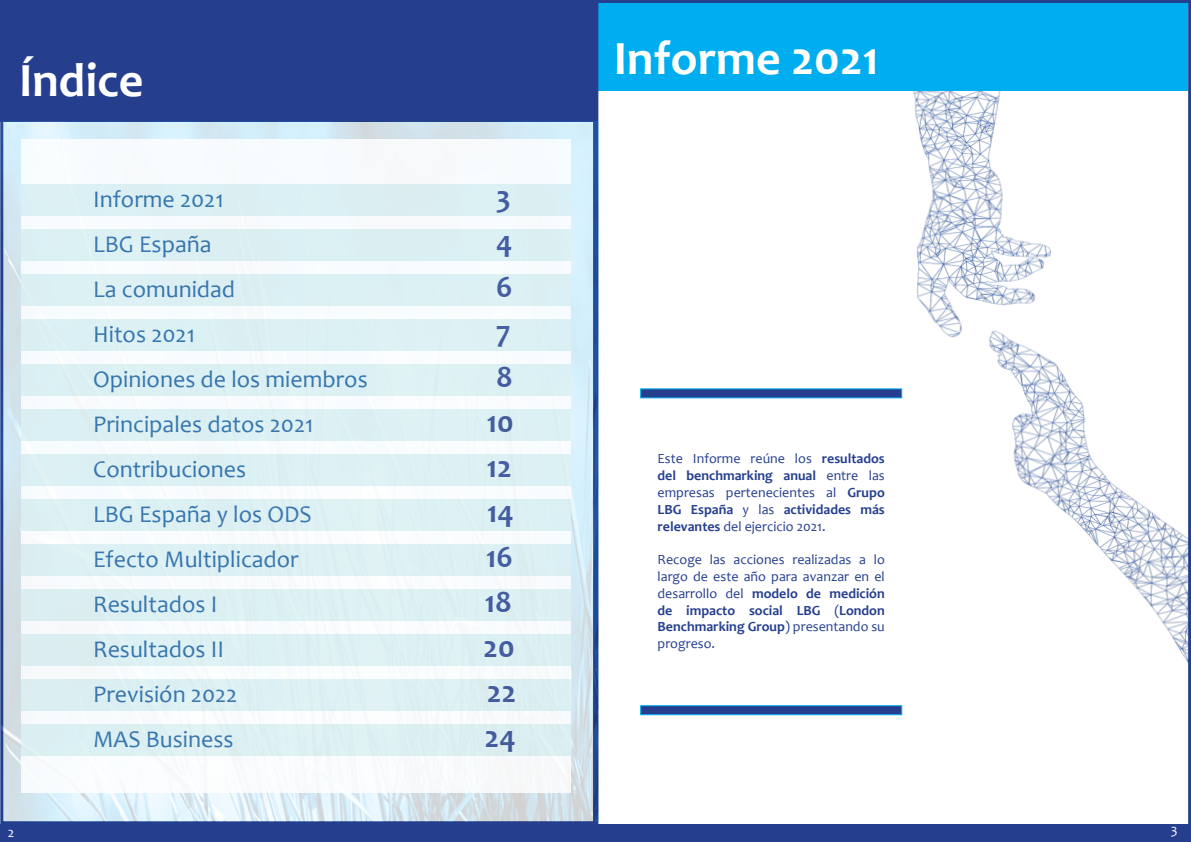
<style>
.page{position:relative;width:1191px;height:842px;background:#fff}
.page>*{position:absolute;margin:0;border:0;box-sizing:border-box;transform-origin:0 0}
.t1{font:700 48px "Candara";color:#fff}
.t2{font:700 31px "Candara";color:#253f8e}
.t3{font:24px "Candara";color:#175d9e}
.t4{font:14px/16.8px "Candara";color:#253f8e;text-align:justify}
.t5{font:14px "Candara";color:#fff}
.s1{font-weight:700}
</style>
<div class="page">
<img style="left:886px;top:91px;width:301px;height:570px">
<div style="left:595px;top:3px;width:593px;height:88px;background:#00aeef"></div>
<div style="left:640px;top:388px;width:262px;height:10px;background:#253f8e;border:1px solid #00aeef"></div>
<div style="left:640px;top:705px;width:262px;height:10px;background:#253f8e;border:1px solid #00aeef"></div>
<div style="left:0;top:824px;width:1191px;height:18px;background:#253f8e"></div>
<div style="left:0;top:0;width:598px;height:122px;background:#253f8e"></div>
<img style="left:2px;top:122px;width:596px;height:699px">
<div style="left:21px;top:139px;width:550px;height:654px;background:#f7fcfe"></div>
<div style="left:21px;top:184px;width:550px;height:31px;background:#ddf1f3"></div>
<div style="left:21px;top:229px;width:550px;height:31px;background:#ddf1f3"></div>
<div style="left:21px;top:274px;width:550px;height:31px;background:#ddf1f3"></div>
<div style="left:21px;top:319px;width:550px;height:31px;background:#ddf1f3"></div>
<div style="left:21px;top:364px;width:550px;height:31px;background:#ddf1f3"></div>
<div style="left:21px;top:409px;width:550px;height:31px;background:#ddf1f3"></div>
<div style="left:21px;top:454px;width:550px;height:31px;background:#ddf1f3"></div>
<div style="left:21px;top:499px;width:550px;height:31px;background:#ddf1f3"></div>
<div style="left:21px;top:544px;width:550px;height:31px;background:#ddf1f3"></div>
<div style="left:21px;top:589px;width:550px;height:31px;background:#ddf1f3"></div>
<div style="left:21px;top:634px;width:550px;height:31px;background:#ddf1f3"></div>
<div style="left:21px;top:679px;width:550px;height:31px;background:#ddf1f3"></div>
<div style="left:21px;top:724px;width:550px;height:31px;background:#ddf1f3"></div>
<p class="t1" style="left:19px;top:50px;width:126px">Índice</p>
<h3 class="t3" style="left:93px;top:184px;width:132px">Informe 2021</h3>
<h2 class="t2" style="left:496px;top:177px;width:16px">3</h2>
<h3 class="t3" style="left:93px;top:229px;width:120px">LBG España</h3>
<h2 class="t2" style="left:496px;top:222px;width:18px">4</h2>
<h3 class="t3" style="left:93px;top:274px;width:143px">La comunidad</h3>
<h2 class="t2" style="left:496px;top:267px;width:18px">6</h2>
<h3 class="t3" style="left:93px;top:319px;width:103px">Hitos 2021</h3>
<h2 class="t2" style="left:496px;top:312px;width:16px">7</h2>
<h3 class="t3" style="left:93px;top:364px;width:276px">Opiniones de los miembros</h3>
<h2 class="t2" style="left:496px;top:357px;width:18px">8</h2>
<h3 class="t3" style="left:93px;top:409px;width:222px">Principales datos 2021</h3>
<h2 class="t2" style="left:487px;top:402px;width:28px">10</h2>
<h3 class="t3" style="left:93px;top:454px;width:155px">Contribuciones</h3>
<h2 class="t2" style="left:487px;top:447px;width:27px">12</h2>
<h3 class="t3" style="left:93px;top:499px;width:220px">LBG España y los ODS</h3>
<h2 class="t2" style="left:487px;top:492px;width:29px">14</h2>
<h3 class="t3" style="left:93px;top:544px;width:207px">Efecto Multiplicador</h3>
<h2 class="t2" style="left:486px;top:537px;width:28px">16</h2>
<h3 class="t3" style="left:93px;top:589px;width:126px">Resultados I</h3>
<h2 class="t2" style="left:485px;top:582px;width:28px">18</h2>
<h3 class="t3" style="left:93px;top:634px;width:132px">Resultados II</h3>
<h2 class="t2" style="left:483px;top:627px;width:33px">20</h2>
<h3 class="t3" style="left:93px;top:679px;width:146px">Previsión 2022</h3>
<h2 class="t2" style="left:487px;top:672px;width:31px">22</h2>
<h3 class="t3" style="left:93px;top:724px;width:142px">MAS Business</h3>
<h2 class="t2" style="left:484px;top:717px;width:33px">24</h2>
<p class="t1" style="left:614px;top:29px;width:267px">Informe 2021</p>
<p class="t4" style="left:657px;top:450px;width:229px">Este Informe reúne los <span class="s1">resultados del benchmarking anual</span> entre las empresas pertenecientes al <span class="s1">Grupo LBG España</span> y las <span class="s1">actividades más relevantes</span> del ejercicio 2021.</p>
<p class="t4" style="left:657px;top:551px;width:229px">Recoge las acciones realizadas a lo largo de este año para avanzar en el desarrollo del <span class="s1">modelo de medición de impacto social LBG</span> (<span class="s1">London Benchmarking Group</span>) presentando su progreso.</p>
<p class="t5" style="left:8px;top:824px;width:8px">2</p>
<p class="t5" style="left:1170px;top:821px;width:8px">3</p>
</div>
